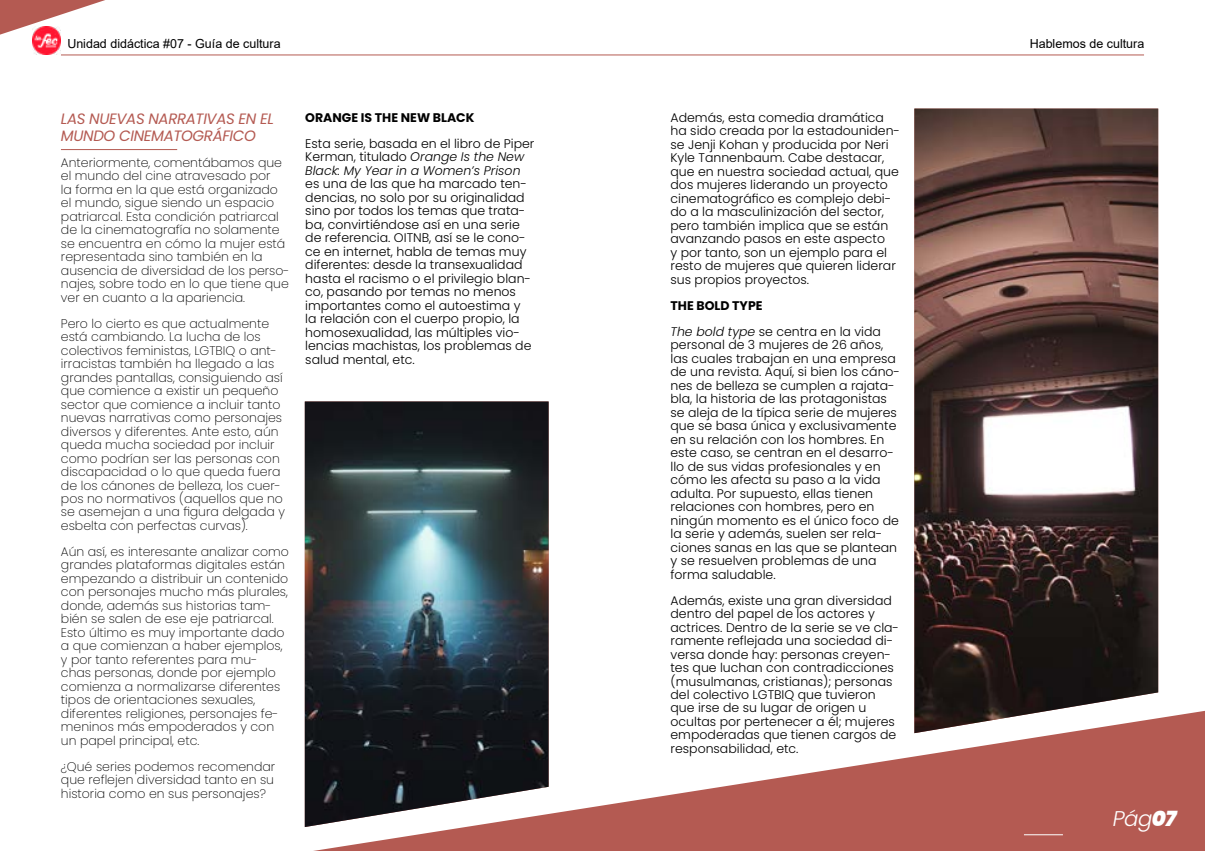
<style>
.page{position:relative;width:1205px;height:851px;background:#fff}
.page>*{position:absolute;margin:0;border:0;box-sizing:border-box;transform-origin:0 0}
.t1{font:italic 300 21.25px "Poppins";color:#fff}
.t2{font:italic 15px/16.1px "Poppins";letter-spacing:-.025em;color:#b45a52}
.t3{font:300 12.5px/13.5px "Poppins";color:#000}
.t4{font:200 12.5px/13.5px "Poppins";color:#000}
.t5{font:12.5px "Arial";color:#000}
.t6{font:700 12.5px "Poppins";color:#000}
.s1{font-style:italic}
.s2{font-weight:700}
.s3{font-weight:900}
</style>
<div class="page">
<svg style="left:304px;top:709px;width:901px;height:141px;fill:#b45a52"></svg>
<img style="left:33px;top:39px;width:28px;height:16px">
<hr style="left:61px;top:55px;width:1083px;height:1px;background:#b45a52">
<svg style="left:0;top:0;width:105px;height:39px"></svg>
<hr style="left:1024px;top:834px;width:39px;height:1px;background:#fff">
<hr style="left:61px;top:149px;width:116px;height:1px;background:#b45a52">
<img style="left:914px;top:109px;width:244px;height:624px">
<img style="left:305px;top:401px;width:244px;height:425px">
<p class="t5" style="left:67px;top:35px;width:215px">Unidad didáctica #07 - Guía de cultura</p>
<p class="t2" style="left:61px;top:111px;width:215px">LAS NUEVAS NARRATIVAS EN EL<br>MUNDO CINEMATOGRÁFICO</p>
<p class="t4" style="left:61px;top:155px;width:230px">Anteriormente, comentábamos que el mundo del cine atravesado por<br>la forma en la que está organizado el mundo, sigue siendo un espacio patriarcal. Esta condición patriarcal de la cinematografía no solamente se encuentra en cómo la mujer está representada sino también en la ausencia de diversidad de los perso&shy;najes, sobre todo en lo que tiene que ver en cuanto a la apariencia.</p>
<p class="t4" style="left:61px;top:316px;width:225px">Pero lo cierto es que actualmente está cambiando. La lucha de los colectivos feministas, LGTBIQ o ant&shy;irracistas también ha llegado a las grandes pantallas, consiguiendo así que comience a existir un pequeño sector que comience a incluir tanto nuevas narrativas como personajes diversos y diferentes. Ante esto, aún queda mucha sociedad por incluir como podrían ser las personas con discapacidad o lo que queda fuera de los cánones de belleza, los cuer&shy;pos no normativos (aquellos que no se asemejan a una figura delgada y esbelta con perfectas curvas).</p>
<p class="t4" style="left:61px;top:545px;width:229px">Aún así, es interesante analizar como grandes plataformas digitales están empezando a distribuir un contenido con personajes mucho más plurales, donde, además sus historias tam&shy;bién se salen de ese eje patriarcal.<br>Esto último es muy importante dado a que comienzan a haber ejemplos, y por tanto referentes para mu&shy;chas personas, donde por ejemplo comienza a normalizarse diferentes tipos de orientaciones sexuales, diferentes religiones, personajes fe&shy;meninos más empoderados y con un papel principal, etc.</p>
<p class="t4" style="left:61px;top:759px;width:216px;text-align:justify">¿Qué series podemos recomendar que reflejen diversidad tanto en su historia como en sus personajes?</p>
<p class="t6" style="left:305px;top:110px;width:171px">ORANGE IS THE NEW BLACK</p>
<p class="t3" style="left:305px;top:136px;width:231px">Esta serie, basada en el libro de Piper<br>Kerman, titulado <span class="s1">Orange Is the New<br>Black: My Year in a Women’s Prison</span></p>
<p class="t3" style="left:305px;top:177px;width:228px">es una de las que ha marcado ten&shy;dencias, no solo por su originalidad sino por todos los temas que trata&shy;ba, convirtiéndose así en una serie de referencia. OITNB, así se le cono&shy;ce en internet, habla de temas muy diferentes: desde la transexualidad hasta el racismo o el privilegio blan&shy;co, pasando por temas no menos importantes como el autoestima y la relación con el cuerpo propio, la homosexualidad, las múltiples vio&shy;lencias machistas, los problemas de salud mental, etc.</p>
<p class="t3" style="left:670px;top:110px;width:231px">Además, esta comedia dramática ha sido creada por la estadouniden&shy;se Jenji Kohan y producida por Neri Kyle Tannenbaum. Cabe destacar, que en nuestra sociedad actual, que dos mujeres liderando un proyecto cinematográfico es complejo debi&shy;do a la masculinización del sector, pero también implica que se están avanzando pasos en este aspecto<br>y por tanto, son un ejemplo para el resto de mujeres que quieren liderar sus propios proyectos.</p>
<p class="t3" style="left:670px;top:292px;width:212px;line-height:26px"><span class="s2">THE BOLD TYPE<br></span><span class="s1">The bold type</span> se centra en la vida</p>
<p class="t3" style="left:670px;top:338px;width:231px">personal de 3 mujeres de 26 años, las cuales trabajan en una empresa de una revista. Aquí, si bien los cáno&shy;nes de belleza se cumplen a rajata&shy;bla, la historia de las protagonistas se aleja de la típica serie de mujeres que se basa única y exclusivamente en su relación con los hombres. En este caso, se centran en el desarro&shy;llo de sus vidas profesionales y en cómo les afecta su paso a la vida adulta. Por supuesto, ellas tienen relaciones con hombres, pero en ningún momento es el único foco de la serie y además, suelen ser rela&shy;ciones sanas en las que se plantean y se resuelven problemas de una forma saludable.</p>
<p class="t3" style="left:670px;top:593px;width:230px">Además, existe una gran diversidad dentro del papel de los actores y actrices. Dentro de la serie se ve cla&shy;ramente reflejada una sociedad di&shy;versa donde hay: personas creyen&shy;tes que luchan con contradicciones (musulmanas, cristianas); personas del colectivo LGTBIQ que tuvieron que irse de su lugar de origen u ocultas por pertenecer a él; mujeres empoderadas que tienen cargos de responsabilidad, etc.</p>
<p class="t5" style="left:1029px;top:35px;width:116px">Hablemos de cultura</p>
<h1 class="t1" style="left:1113px;top:805px;width:65px">Pág<span class="s3">07</span></h1>
</div>
